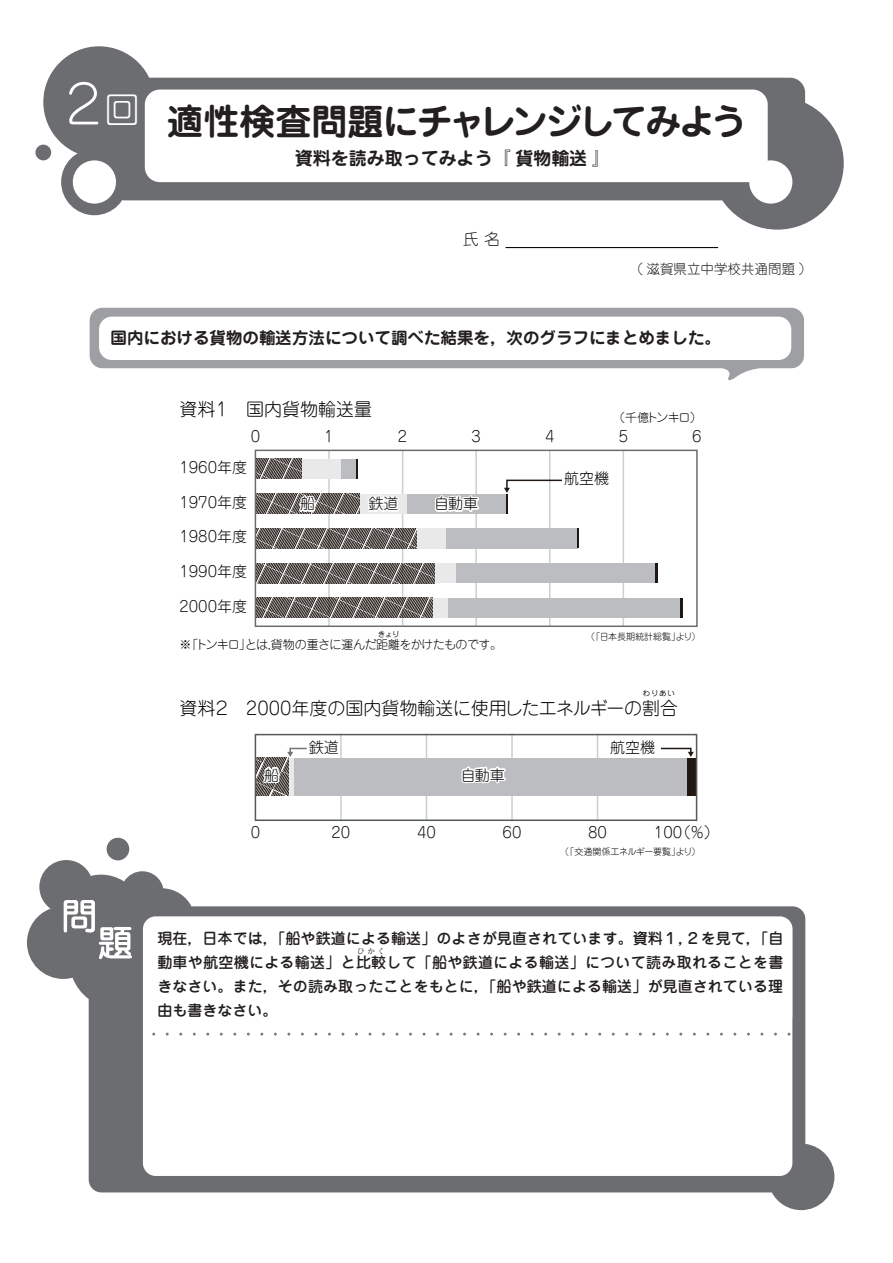
<style>
.page{position:relative;width:893px;height:1263px;background:#fff}
.page>*{position:absolute;margin:0;border:0;box-sizing:border-box;transform-origin:0 0}
.t1{font:300 52.8px "Jun 101 Pro";color:#fff}
.章{font:700 36px "Jun 501 Pro";letter-spacing:-.045em;color:#231f20}
.t2{font:300 36px "Jun 101 Pro";color:#fff}
.t3{font:300 18px "Jun 101 Pro";color:#030303}
.項-サブタイトル{font:700 18px "Jun 501 Pro";color:#231f20}
.問題文見出し{font:700 16.5px "Jun 501 Pro";color:#231f20}
.氏名{font:300 15.9px "Jun 101 Pro";color:#231f20}
.問題文{font:500 15px/24px "Jun 34 Pro";letter-spacing:.005em;color:#231f20}
.t4{font:300 15px "Jun 101 Pro";color:#030303}
.出題元{font:300 13.5px "Jun 101 Pro";color:#231f20}
.t5{font:300 12px "Jun 101 Pro";letter-spacing:-.035em;color:#030303}
.t6{font:300 12px "Jun 101 Pro";letter-spacing:-.06em;color:#030303}
.t7{font:300 9px "Jun 101 Pro";color:#030303}
.t8{font:300 9px "Jun 101 Pro";letter-spacing:-.02em;color:#030303}
.t9{font:7.5px "Jun 201 Pro";letter-spacing:.06em;color:#030303}
.問題文-2{font:500 7.5px "Jun 34 Pro";color:#231f20}
</style>
<div class="page">
<div style="left:107px;top:838px;width:22px;height:22px;background:#6c6d70;border-radius:50%"></div>
<svg style="left:27px;top:860px;width:807px;height:350px"></svg>
<svg style="left:143px;top:916px;width:649px;height:260px"></svg>
<svg style="left:64px;top:900px;width:68px;height:59px"></svg>
<svg style="left:167px;top:1032px;width:615px;height:3px"></svg>
<svg style="left:90px;top:308px;width:714px;height:73px;fill:#9d9fa2"></svg>
<div style="left:99px;top:317px;width:692px;height:43px;background:#fff;border-radius:13px"></div>
<div style="left:43px;top:46px;width:112px;height:112px;background:#6c6d70;border-radius:50%"></div>
<div style="left:711px;top:97px;width:133px;height:133px;background:#6c6d70;border-radius:50%"></div>
<div style="left:61px;top:149px;width:67px;height:66px;background:#6c6d70;border-radius:50%"></div>
<div style="left:35px;top:145px;width:16px;height:15px;background:#6c6d70;border-radius:50%"></div>
<div style="left:110px;top:78px;width:695px;height:122px;background:#6c6d70;border-radius:15px"></div>
<div style="left:73px;top:160px;width:43px;height:44px;background:#fff;border-radius:50%"></div>
<div style="left:749px;top:160px;width:43px;height:44px;background:#fff;border-radius:50%"></div>
<div style="left:145px;top:90px;width:623px;height:92px;background:#fff;border-radius:15px"></div>
<hr style="left:505px;top:247px;width:213px;height:1px;background:#000">
<hr style="left:340px;top:734px;width:2px;height:86px;background:#cad1cd">
<hr style="left:426px;top:734px;width:1px;height:86px;background:#cad1cd">
<hr style="left:511px;top:734px;width:2px;height:86px;background:#cad1cd">
<hr style="left:597px;top:734px;width:1px;height:86px;background:#cad1cd">
<hr style="left:328px;top:450px;width:2px;height:176px;background:#cad1cd">
<hr style="left:402px;top:450px;width:1px;height:176px;background:#cad1cd">
<hr style="left:475px;top:450px;width:2px;height:176px;background:#cad1cd">
<hr style="left:549px;top:450px;width:1px;height:176px;background:#cad1cd">
<hr style="left:623px;top:450px;width:1px;height:176px;background:#cad1cd">
<div style="left:445px;top:528px;width:132px;height:20px;background:#bcbdc0"></div>
<div style="left:417px;top:528px;width:28px;height:20px;background:#eae9e9"></div>
<svg style="left:258px;top:528px;width:159px;height:20px;background:#706a68"></svg>
<div style="left:302px;top:459px;width:39px;height:20px;background:#eae9e9"></div>
<svg style="left:258px;top:459px;width:44px;height:20px"></svg>
<div style="left:341px;top:459px;width:16px;height:20px;background:#bcbdc0"></div>
<div style="left:455px;top:563px;width:201px;height:20px;background:#bcbdc0"></div>
<div style="left:435px;top:563px;width:20px;height:20px;background:#eae9e9"></div>
<svg style="left:258px;top:563px;width:177px;height:20px;background:#706a67"></svg>
<hr style="left:656px;top:563px;width:2px;height:20px;background:#211814">
<div style="left:433px;top:598px;width:15px;height:20px;background:#eae9e9"></div>
<svg style="left:258px;top:598px;width:175px;height:20px;background:#706a68"></svg>
<div style="left:448px;top:598px;width:232px;height:20px;background:#bcbdc0"></div>
<hr style="left:680px;top:598px;width:3px;height:20px;background:#211814">
<div style="left:293px;top:758px;width:394px;height:37px;background:#bcbdc0"></div>
<svg style="left:258px;top:758px;width:31px;height:37px"></svg>
<hr style="left:289px;top:758px;width:4px;height:37px;background:#eae9e9">
<div style="left:407px;top:494px;width:99px;height:19px;background:#bcbdc0"></div>
<div style="left:360px;top:494px;width:47px;height:19px;background:#eae9e9"></div>
<svg style="left:258px;top:494px;width:102px;height:19px;background:#706a68"></svg>
<svg style="left:298px;top:469px;width:19px;height:45px"></svg>
<svg style="left:262px;top:757px;width:19px;height:28px"></svg>
<svg style="left:365px;top:495px;width:36px;height:19px"></svg>
<svg style="left:433px;top:488px;width:48px;height:47px"></svg>
<svg style="left:460px;top:766px;width:47px;height:30px"></svg>
<svg style="left:287px;top:733px;width:54px;height:33px"></svg>
<svg style="left:608px;top:733px;width:86px;height:63px"></svg>
<div style="left:255px;top:450px;width:443px;height:177px;border:2px solid #6c6d70"></div>
<div style="left:255px;top:734px;width:442px;height:87px;border:2px solid #545a59"></div>
<svg style="left:357px;top:459px;width:1px;height:20px"></svg>
<svg style="left:504px;top:449px;width:108px;height:99px"></svg>
<p class="t1" style="left:57px;top:63px;width:54px">２</p>
<p class="t2" style="left:104px;top:80px;width:37px">回</p>
<p class="章" style="left:167px;top:93px;width:581px">適性検査問題にチャレンジしてみよう</p>
<p class="項-サブタイトル" style="left:295px;top:143px;width:316px">資料を読み取ってみよう『貨物輸送『</p>
<p class="氏名" style="left:463px;top:227px;width:39px">氏名</p>
<p class="出題元" style="left:630px;top:258px;width:184px">（滋賀県立中学校共通問題 (</p>
<p class="問題文見出し" style="left:111px;top:325px;width:612px">国内における貨物の輸送方法について調べた結果を，次のグラフにまとめました。</p>
<p class="t3" style="left:179px;top:395px;width:194px">資料１　国内貨物輸送量</p>
<p class="t4" style="left:251px;top:425px;width:11px">0</p>
<p class="t4" style="left:324px;top:425px;width:11px">1</p>
<p class="t4" style="left:398px;top:425px;width:11px">2</p>
<p class="t4" style="left:471px;top:425px;width:11px">3</p>
<p class="t4" style="left:179px;top:455px;width:69px">1960年度</p>
<p class="t4" style="left:179px;top:490px;width:69px">1970年度</p>
<p class="t4" style="left:179px;top:525px;width:69px">1980年度</p>
<p class="t4" style="left:179px;top:560px;width:69px">1990年度</p>
<p class="t4" style="left:179px;top:594px;width:69px">2000年度</p>
<p class="t4" style="left:300px;top:492px;width:16px">船</p>
<p class="t4" style="left:368px;top:492px;width:32px">鉄道</p>
<p class="t4" style="left:434px;top:492px;width:46px">自動車</p>
<p class="t9" style="left:378px;top:628px;width:23px">きょり</p>
<p class="t5" style="left:245px;top:635px;width:258px">とは貨物の重さに運んだ距離をかけたものです。</p>
<p class="t6" style="left:268px;top:635px;width:13px">，</p>
<p class="t6" style="left:196px;top:635px;width:57px">トンキロ」</p>
<p class="t6" style="left:179px;top:635px;width:21px">※「</p>
<p class="t4" style="left:545px;top:425px;width:11px">4</p>
<p class="t6" style="left:613px;top:408px;width:90px">（千億トンキロ(</p>
<p class="t4" style="left:619px;top:425px;width:11px">5</p>
<p class="t4" style="left:692px;top:425px;width:11px">6</p>
<p class="t4" style="left:564px;top:467px;width:46px">航空機</p>
<p class="t7" style="left:586px;top:629px;width:96px">（「日本長期統計総覧」</p>
<p class="t7" style="left:676px;top:629px;width:26px">より(</p>
<p class="t9" style="left:643px;top:687px;width:34px">わりあい</p>
<p class="t3" style="left:179px;top:694px;width:500px">資料２　2000年度の国内貨物輸送に使用したエネルギーの割合</p>
<p class="t4" style="left:264px;top:763px;width:16px">船</p>
<p class="t4" style="left:251px;top:820px;width:11px">0</p>
<p class="t4" style="left:309px;top:735px;width:31px">鉄道</p>
<p class="t4" style="left:331px;top:820px;width:20px">20</p>
<p class="t4" style="left:417px;top:820px;width:20px">40</p>
<p class="t4" style="left:461px;top:763px;width:46px">自動車</p>
<p class="t4" style="left:503px;top:820px;width:20px">60</p>
<p class="t4" style="left:610px;top:735px;width:46px">航空機</p>
<p class="t4" style="left:588px;top:820px;width:20px">80</p>
<p class="t4" style="left:676px;top:820px;width:44px">)％(</p>
<p class="t4" style="left:654px;top:820px;width:30px">100</p>
<p class="t8" style="left:560px;top:844px;width:121px">（「交通関係エネルギー要覧」</p>
<p class="t7" style="left:676px;top:844px;width:26px">より(</p>
<p class="問題文" style="left:157px;top:924px;width:628px">現在，日本では「，船や鉄道による輸送」のよさが見直されています。資料１，２を見て「，自動車や航空機による輸送」と比較して「船や鉄道による輸送」について読み取れることを書</p>
<p class="問題文-2" style="left:357px;top:945px;width:29px">ひかく</p>
<p class="問題文" style="left:157px;top:972px;width:627px">きなさい。また，その読み取ったことをもとに「，船や鉄道による輸送」が見直されている理由も書きなさい。</p>
</div>
